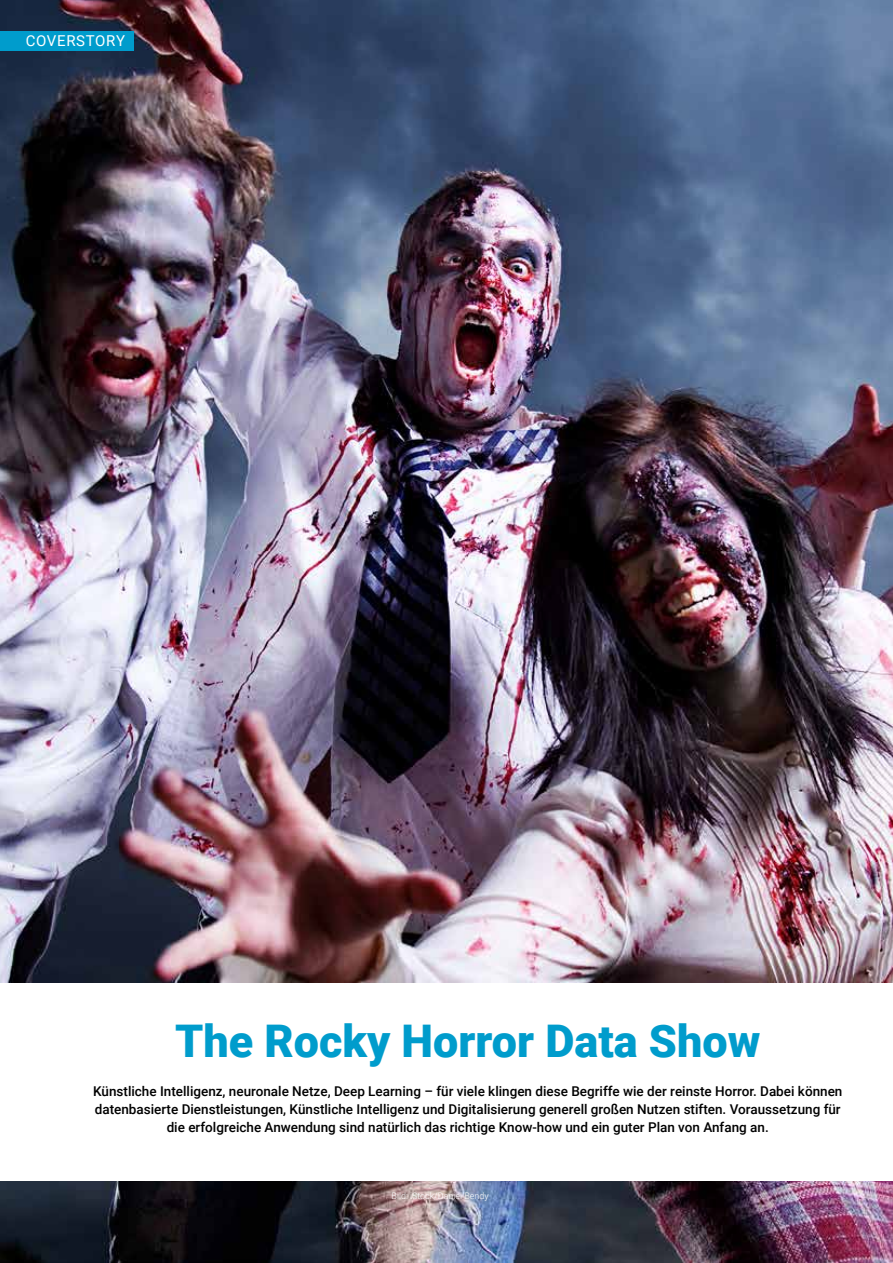
<style>
.page{position:relative;width:893px;height:1263px;background:#fff}
.page>*{position:absolute;margin:0;border:0;box-sizing:border-box;transform-origin:0 0}
.t1{font:900 45px "Roboto";color:#009ccc}
.t2{font:15px "Roboto";letter-spacing:.045em;color:#fff}
.t3{font:500 13.5px/18px "Roboto";color:#000;text-align:center}
.t4{font:300 9px "Roboto";color:#fff}
</style>
<div class="page">
<img style="left:0;top:0;width:893px;height:1263px">
<div style="left:0;top:983px;width:893px;height:198px;background:#fff"></div>
<div style="left:0;top:31px;width:134px;height:20px;background:#009ccc"></div>
<p class="t2" style="left:26px;top:31px;width:101px">COVERSTORY</p>
<h1 class="t1" style="left:175px;top:1010px;width:587px">The Rocky Horror Data Show</h1>
<p class="t3" style="left:93px;top:1081px;width:751px">Künstliche Intelligenz, neuronale Netze, Deep Learning – für viele klingen diese Begriffe wie der reinste Horror. Dabei können datenbasierte Dienstleistungen, Künstliche Intelligenz und Digitalisierung generell großen Nutzen stiften. Voraussetzung für die erfolgreiche Anwendung sind natürlich das richtige Know-how und ein guter Plan von Anfang an.</p>
<p class="t4" style="left:391px;top:1190px;width:99px">Bild: iStock/Daniel Bendy</p>
</div>
